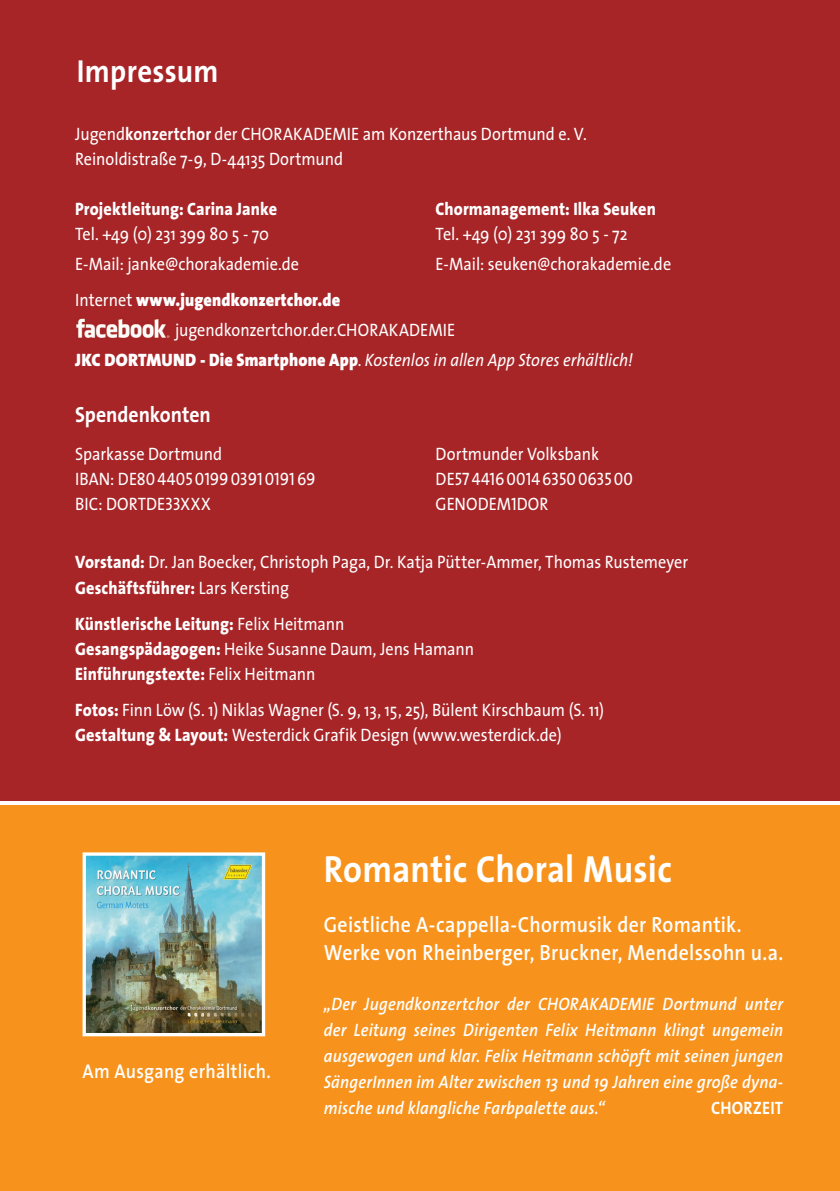
<style>
.page{position:relative;width:840px;height:1191px;background:#fff}
.page>*{position:absolute;margin:0;border:0;box-sizing:border-box;transform-origin:0 0}
.t1{font:700 38px "The Sans";letter-spacing:.01em;color:#fff;scale:.9 1}
.t2{font:700 32px "The Sans";letter-spacing:.01em;color:#fff;scale:.9 1}
.t3{font:600 22px/28px "The Sans";letter-spacing:.015em;color:#fff;scale:.9 1}
.t4{font:700 22px "The Sans";color:#fff;scale:.9 1}
.t5{font:600 20px "The Sans";letter-spacing:.015em;color:#fff;scale:.9 1}
.t6{font:18px/25px "The Sans";color:#fff;scale:.9 1}
.t7{font:italic 600 18px/26px "The Sans";letter-spacing:.015em;color:#fff;text-align:justify;scale:.9 1}
.t8{font:800 18px/25px "The Sans";letter-spacing:.005em;color:#fff;scale:.9 1}
.t9{font:18px "The Sans Regular Caps";color:#fff;scale:.9 1}
.t10{font:italic 18px "The Sans";color:#fff;scale:.9 1}
.t11{font:900 18px "The Sans";letter-spacing:.01em;color:#fff;scale:.9 1}
.t12{font:700 18px "The Sans";letter-spacing:.02em;color:#fff;scale:.9 1}
.s1{font-weight:700}
.s2{font-weight:400}
.s3{font-weight:900;font-style:normal}
.s4{font-style:normal}
.s5{font-family:"The Sans"}
.s6{font-weight:800}
</style>
<div class="page">
<div style="left:0;top:805px;width:839px;height:386px;background:#f7931d"></div>
<div style="left:0;top:0;width:839px;height:800px;background:#a72427"></div>
<img style="left:78px;top:318px;width:81px;height:5px">
<img style="left:76px;top:323px;width:93px;height:15px">
<img style="left:86px;top:856px;width:175px;height:176px">
<div style="left:82px;top:852px;width:183px;height:184px;border:3px solid #fff"></div>
<h2 class="t2" style="left:77px;top:44px;width:159px">Impressum</h2>
<p class="t6" style="left:75px;top:121px;width:569px">Jugend<span class="s1">konzertchor</span> der CHORAKADEMIE am Konzerthaus Dortmund e. V.<br>Reinoldistraße 7-9, D-44135 Dortmund</p>
<p class="t8" style="left:75px;top:196px;width:226px">Projektleitung: Carina Janke</p>
<p class="t8" style="left:435px;top:196px;width:246px">Chormanagement: Ilka Seuken</p>
<p class="t6" style="left:75px;top:221px;width:217px">Tel. +49 (0) 231 399 80 5 - 70</p>
<p class="t6" style="left:435px;top:221px;width:215px">Tel. +49 (0) 231 399 80 5 - 72</p>
<p class="t6" style="left:75px;top:251px;width:250px">E-Mail: janke@chorakademie.de</p>
<p class="t6" style="left:435px;top:251px;width:263px">E-Mail: seuken@chorakademie.de</p>
<p class="t11" style="left:75px;top:285px;width:296px"><span class="s2">Internet</span> www.jugendkonzertchor.de</p>
<p class="t6" style="left:175px;top:317px;width:312px">jugendkonzertchor.der.CHORAKADEMIE</p>
<p class="t10" style="left:75px;top:345px;width:621px"><span class="s3">JKC DORTMUND - Die Smartphone App</span><span class="s4">.</span> Kostenlos in allen App Stores erhältlich!</p>
<p class="t4" style="left:75px;top:396px;width:152px">Spendenkonten</p>
<p class="t6" style="left:75px;top:441px;width:165px">Sparkasse Dortmund</p>
<p class="t6" style="left:435px;top:441px;width:183px">Dortmunder Volksbank</p>
<p class="t9" style="left:75px;top:469px;width:268px"><span class="s5">IBAN:</span> DE80 4405 0199 0391 0191 69</p>
<p class="t9" style="left:435px;top:469px;width:221px">DE57 4416 0014 6350 0635 00</p>
<p class="t9" style="left:75px;top:494px;width:152px">BIC: DORTDE33XXX</p>
<p class="t9" style="left:435px;top:494px;width:127px">GENODEM1DOR</p>
<p class="t6" style="left:75px;top:548px;width:682px;line-height:26px"><span class="s6">Vorstand:</span> Dr. Jan Boecker, Christoph Paga, Dr. Katja Pütter-Ammer, Thomas Rustemeyer<br><span class="s6">Geschäftsführer:</span> Lars Kersting</p>
<p class="t8" style="left:75px;top:611px;width:444px">Künstlerische Leitung: <span class="s2">Felix Heitmann<br></span>Gesangspädagogen: <span class="s2">Heike Susanne Daum, Jens Hamann<br></span>Einführungstexte: <span class="s2">Felix Heitmann</span></p>
<p class="t6" style="left:75px;top:697px;width:589px"><span class="s6">Fotos:</span> Finn Löw (S. 1) Niklas Wagner (S. 9, 13, 15, 25), Bülent Kirschbaum (S. 11)<br><span class="s6">Gestaltung &amp; Layout:</span> Westerdick Grafik Design (www.westerdick.de)</p>
<p class="t5" style="left:82px;top:1054px;width:211px">Am Ausgang erhältlich.</p>
<h1 class="t1" style="left:323px;top:837px;width:388px">Romantic Choral Music</h1>
<p class="t3" style="left:323px;top:910px;width:511px">Geistliche A-cappella-Chormusik der Romantik.<br>Werke von Rheinberger, Bruckner, Mendelssohn u.a.</p>
<p class="t7" style="left:323px;top:990px;width:511px">„Der Jugendkonzertchor der CHORAKADEMIE Dortmund unter der Leitung seines Dirigenten Felix Heitmann klingt ungemein ausgewogen und klar. Felix Heitmann schöpft mit seinen jungen SängerInnen im Alter zwischen 13 und 19 Jahren eine große dyna&shy;mische und klangliche Farbpalette aus.“</p>
<p class="t12" style="left:710px;top:1092px;width:82px">CHORZEIT</p>
</div>
